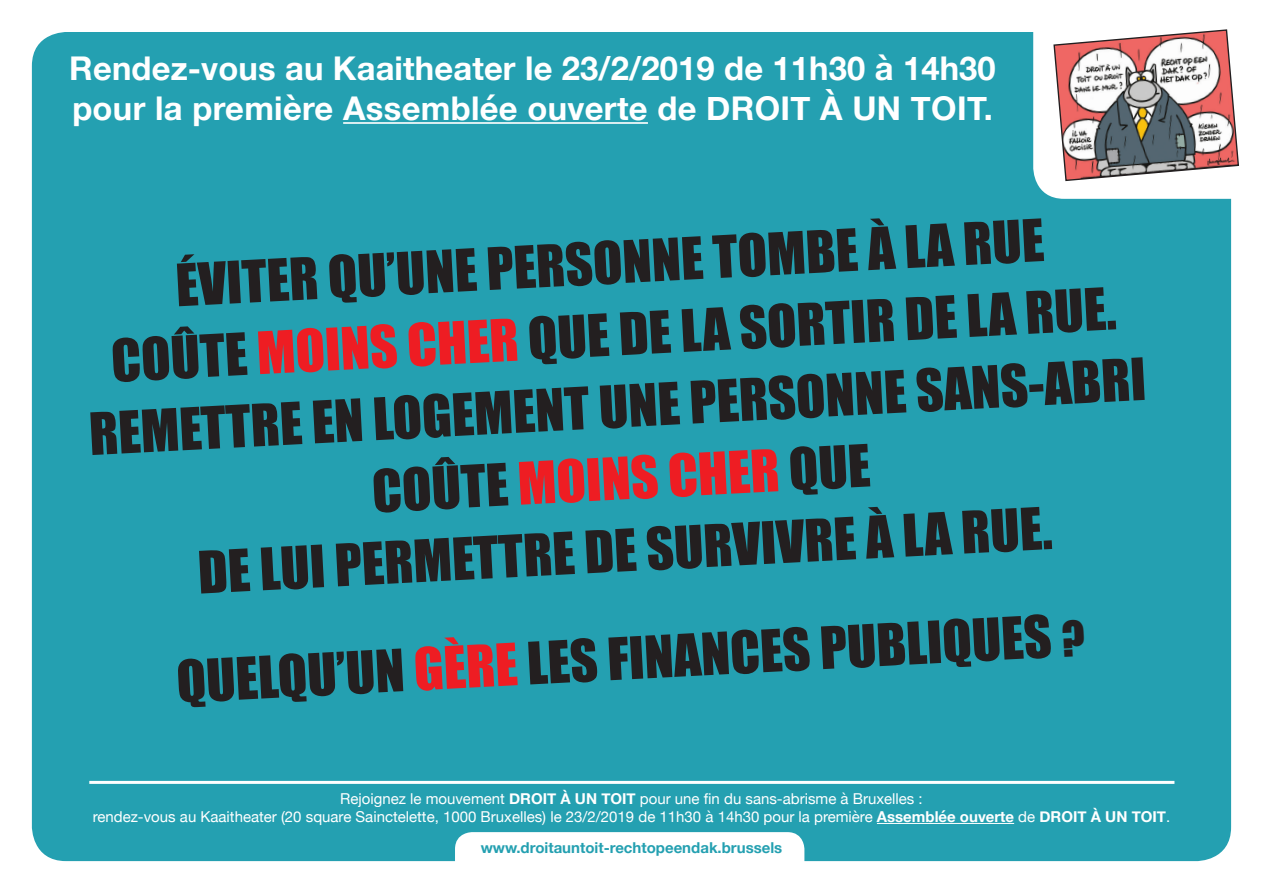
<style>
.page{position:relative;width:1263px;height:893px;background:#fff}
.page>*{position:absolute;margin:0;border:0;box-sizing:border-box;transform-origin:0 0}
.t1{font:54px/72px "Impact";color:#231f20;text-align:center}
.t2{font:700 32.7px/39.3px "Helvetica Neue";letter-spacing:.005em;color:#fff}
.t3{font:15px/18px "Helvetica Neue";color:#fff;text-align:center}
.t4{font:700 15px "Helvetica Neue";color:#24a0b1}
.s1{color:#ee1d23}
.s2{font-size:45px}
.s3{font-weight:700}
</style>
<div class="page">
<div style="left:32px;top:32px;width:1199px;height:829px;background:#24a0b1;border-radius:34px"></div>
<hr style="left:89px;top:781px;width:1085px;height:3px;background:#fff">
<svg style="left:1033px;top:32px;width:198px;height:167px;fill:#fff"></svg>
<svg style="left:1053px;top:29px;width:186px;height:153px"></svg>
<hr style="left:343px;top:122px;width:305px;height:2px;background:#fff">
<div style="left:455px;top:832px;width:349px;height:29px;background:#fff"></div>
<hr style="left:877px;top:823px;width:137px;height:1px;background:#fff">
<p class="t2" style="left:69px;top:50px;width:928px">Rendez-vous au Kaaitheater le 23/2/2019 de 11h30 à 14h30 pour la première Assemblée ouverte de DROIT À UN TOIT.</p>
<p class="t1" style="left:80px;top:253px;width:1059px;rotate:-3deg">ÉVITER QU’UNE PERSONNE TOMBE À LA RUE<br>COÛTE <span class="s1">MOINS CHER</span> QUE DE LA SORTIR DE LA RUE.<br>REMETTRE EN LOGEMENT UNE PERSONNE SANS-ABRI COÛTE <span class="s1">MOINS CHER</span> QUE<br>DE LUI PERMETTRE DE SURVIVRE À LA RUE.</p>
<p class="t1" style="left:175px;top:644px;width:911px;rotate:-3deg">QUELQU’UN <span class="s1">GÈRE</span> LES FINANCES PUBLIQUES <span class="s2">?</span></p>
<p class="t3" style="left:93px;top:790px;width:1079px">Rejoignez le mouvement <span class="s3">DROIT À UN TOIT</span> pour une fin du sans-abrisme à Bruxelles :<br>rendez-vous au Kaaitheater (20 square Sainctelette, 1000 Bruxelles) le 23/2/2019 de 11h30 à 14h30 pour la première <span class="s3">Assemblée ouverte</span> de <span class="s3">DROIT À UN TOIT</span>.</p>
<p class="t4" style="left:481px;top:836px;width:303px">www.droitauntoit-rechtopeendak.brussels</p>
</div>
